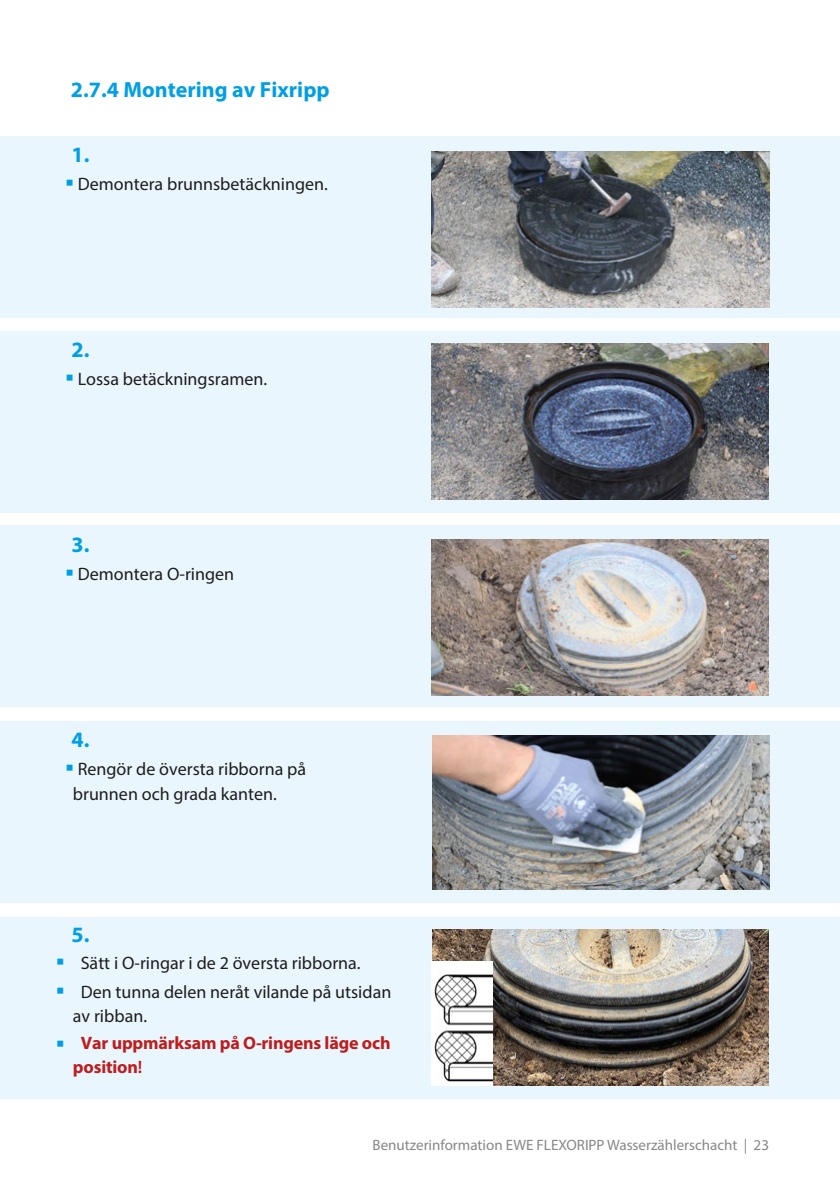
<style>
.page{position:relative;width:840px;height:1191px;background:#fff}
.page>*{position:absolute;margin:0;border:0;box-sizing:border-box;transform-origin:0 0}
.HL2_11_13pt{font:700 22px "Myriad Pro";color:#009fe3}
.t1{font:18px/25px "Myriad Pro";color:#1d1d1b}
.t2{font:700 18px/26.8px "Myriad Pro";letter-spacing:-.01em;color:#bd1d1d}
.t3{font:15px "Myriad Pro";color:#878787}
.s1{font-weight:400;color:#1d1d1b}
.s2{font-weight:600}
</style>
<div class="page">
<div style="left:0;top:137px;width:839px;height:181px;background:#eaf6fe"></div>
<div style="left:0;top:331px;width:839px;height:182px;background:#eaf6fe"></div>
<div style="left:0;top:525px;width:839px;height:182px;background:#eaf6fe"></div>
<div style="left:0;top:721px;width:839px;height:182px;background:#eaf6fe"></div>
<img style="left:431px;top:344px;width:337px;height:156px">
<img style="left:432px;top:735px;width:337px;height:154px">
<img style="left:431px;top:151px;width:338px;height:156px">
<img style="left:431px;top:539px;width:337px;height:156px">
<div style="left:0;top:916px;width:839px;height:182px;background:#eaf6fe"></div>
<img style="left:432px;top:929px;width:336px;height:156px">
<img style="left:431px;top:962px;width:61px;height:123px">
<p class="HL2_11_13pt" style="left:71px;top:75px;width:260px">2.7.4 Montering av Fixripp</p>
<p class="HL2_11_13pt" style="left:72px;top:140px;width:19px">1.</p>
<p class="t1" style="left:78px;top:171px;width:251px">Demontera brunnsbetäckningen.</p>
<p class="HL2_11_13pt" style="left:72px;top:335px;width:19px">2.</p>
<p class="t1" style="left:78px;top:366px;width:191px">Lossa betäckningsramen.</p>
<p class="HL2_11_13pt" style="left:72px;top:530px;width:19px">3.</p>
<p class="t1" style="left:78px;top:561px;width:158px">Demontera O-ringen</p>
<p class="HL2_11_13pt" style="left:72px;top:725px;width:19px">4.</p>
<p class="t1" style="left:73px;top:756px;width:234px">Rengör de översta ribborna på brunnen och grada kanten.</p>
<p class="HL2_11_13pt" style="left:72px;top:920px;width:19px">5.</p>
<p class="t1" style="left:81px;top:948px;width:312px;line-height:28.8px">Sätt i O-ringar i de 2 översta ribborna.<br>Den tunna delen neråt vilande på utsidan</p>
<p class="t2" style="left:81px;top:1001px;width:311px;text-indent:-8px"><span class="s1">av ribban.<br></span>Var uppmärksam på O-ringens läge och</p>
<p class="t2" style="left:73px;top:1053px;width:71px">position<span class="s2">!</span></p>
<p class="t3" style="left:372px;top:1136px;width:398px">Benutzerinformation EWE FLEXORIPP Wasserzählerschacht | 23</p>
</div>
